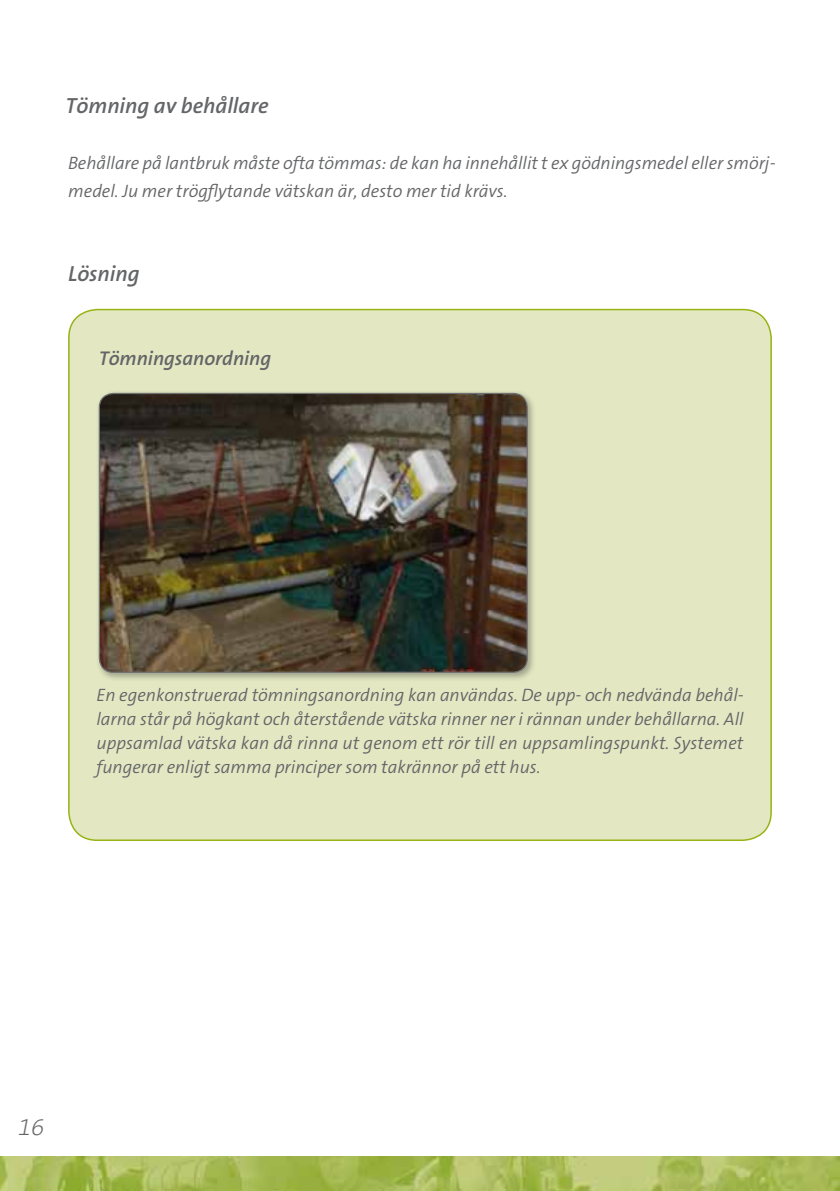
<style>
.page{position:relative;width:840px;height:1191px;background:#fff}
.page>*{position:absolute;margin:0;border:0;box-sizing:border-box;transform-origin:0 0}
.t1{font:italic 200 24px "The Sans B2";color:#646567}
.t2{font:italic 600 22px "The Sans B6";color:#646567}
.t3{font:italic 600 20px "The Sans B6";color:#646567}
.t4{font:italic 300 18px/24px "The Sans B4";color:#646567;text-align:justify}
</style>
<div class="page">
<img style="left:0;top:1157px;width:839px;height:34px">
<div style="left:69px;top:309px;width:701px;height:531px;background:#e3e8c3;border-radius:28px"></div>
<div style="left:95px;top:389px;width:441px;height:293px;background:#000;opacity:.3"></div>
<img style="left:99px;top:393px;width:428px;height:279px">
<div style="left:99px;top:393px;width:428px;height:280px;border:1px solid #707172;border-radius:14px"></div>
<p class="t2" style="left:66px;top:94px;width:204px">Tömning av behållare</p>
<p class="t4" style="left:68px;top:150px;width:708px;line-height:28px">Behållare på lantbruk måste ofta tömmas: de kan ha innehållit t ex gödningsmedel eller smörj&shy;medel. Ju mer trögflytande vätskan är, desto mer tid krävs.</p>
<p class="t2" style="left:68px;top:262px;width:73px">Lösning</p>
<p class="t3" style="left:99px;top:347px;width:174px">Tömningsanordning</p>
<p class="t4" style="left:96px;top:684px;width:648px">En egenkonstruerad tömningsanordning kan användas. De upp- och nedvända behål&shy;larna står på högkant och återstående vätska rinner ner i rännan under behållarna. All uppsamlad vätska kan då rinna ut genom ett rör till en uppsamlingspunkt. Systemet fungerar enligt samma principer som takrännor på ett hus.</p>
<h1 class="t1" style="left:18px;top:1114px;width:28px">16</h1>
</div>
